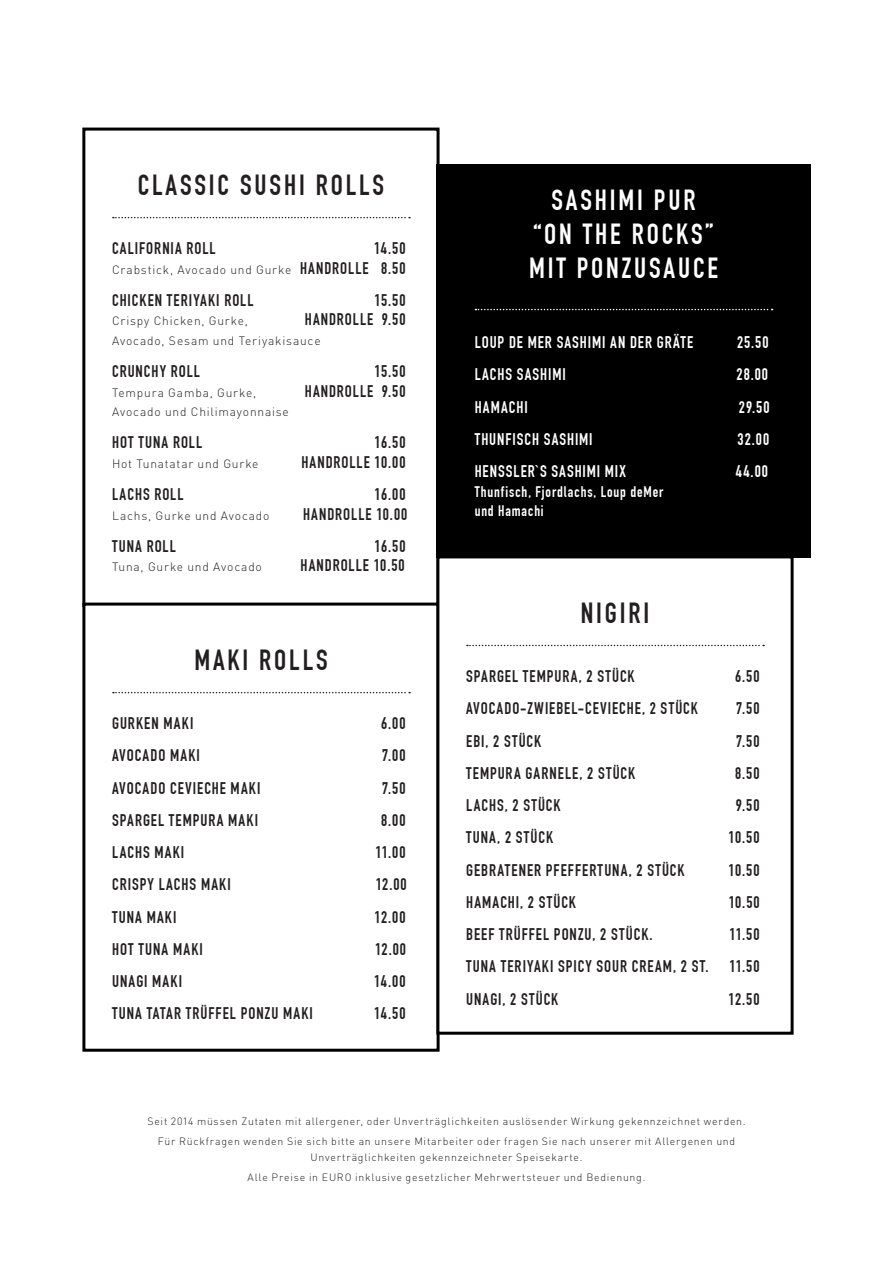
<style>
.page{position:relative;width:893px;height:1263px;background:#fff}
.page>*{position:absolute;margin:0;border:0;box-sizing:border-box;transform-origin:0 0}
.t1{font:700 28.5px/34.2px "DIN Condensed";letter-spacing:.1em;color:#fff;text-align:center}
.t2{font:700 28.5px "DIN Condensed";letter-spacing:.1em;color:#231f20}
.t3{font:700 16.5px "DIN Condensed";letter-spacing:.065em;color:#231f20}
.t4{font:700 16.5px "DIN Condensed";letter-spacing:.06em;color:#fff}
.t5{font:700 15px/19.5px "DIN Condensed";letter-spacing:.055em;color:#fff}
.t6{font:300 12px "DIN Pro";letter-spacing:.065em;color:#231f20}
.t7{font:300 10.5px "DIN Pro";letter-spacing:.07em;color:#231f20}
.s1{font-family:"DIN Condensed";font-weight:700;font-size:16.5px}
</style>
<div class="page">
<div style="left:82px;top:128px;width:358px;height:479px;background:#fff;border:3px solid #000"></div>
<div style="left:82px;top:603px;width:358px;height:449px;background:#fff;border:3px solid #000"></div>
<div style="left:436px;top:555px;width:358px;height:480px;background:#fff;border:3px solid #000"></div>
<svg style="left:113px;top:217px;width:297px;height:1px"></svg>
<svg style="left:113px;top:692px;width:297px;height:1px"></svg>
<svg style="left:467px;top:645px;width:297px;height:1px"></svg>
<div style="left:436px;top:164px;width:375px;height:393px;background:#000"></div>
<svg style="left:475px;top:309px;width:298px;height:1px"></svg>
<p class="t2" style="left:138px;top:168px;width:248px">CLASSIC SUSHI ROLLS</p>
<p class="t3" style="left:112px;top:239px;width:105px">CALIFORNIA ROLL</p>
<p class="t3" style="left:374px;top:239px;width:33px">14.50</p>
<p class="t6" style="left:112px;top:261px;width:295px">Crabstick, Avocado und Gurke <span class="s1">HANDROLLE 8.50</span></p>
<p class="t3" style="left:112px;top:290px;width:143px">CHICKEN TERIYAKI ROLL</p>
<p class="t3" style="left:375px;top:290px;width:32px">15.50</p>
<p class="t6" style="left:112px;top:313px;width:137px">Crispy Chicken, Gurke,</p>
<p class="t3" style="left:305px;top:310px;width:102px">HANDROLLE 9.50</p>
<p class="t6" style="left:112px;top:332px;width:210px">Avocado, Sesam und Teriyakisauce</p>
<p class="t3" style="left:112px;top:362px;width:89px">CRUNCHY ROLL</p>
<p class="t3" style="left:375px;top:362px;width:32px">15.50</p>
<p class="t6" style="left:112px;top:384px;width:146px">Tempura Gamba, Gurke,</p>
<p class="t3" style="left:305px;top:381px;width:102px">HANDROLLE 9.50</p>
<p class="t6" style="left:112px;top:404px;width:178px">Avocado und Chilimayonnaise</p>
<p class="t3" style="left:112px;top:433px;width:92px">HOT TUNA ROLL</p>
<p class="t3" style="left:375px;top:433px;width:32px">16.50</p>
<p class="t6" style="left:112px;top:455px;width:148px">Hot Tunatatar und Gurke</p>
<p class="t3" style="left:301px;top:452px;width:106px">HANDROLLE 10.00</p>
<p class="t3" style="left:112px;top:485px;width:73px">LACHS ROLL</p>
<p class="t3" style="left:375px;top:485px;width:32px">16.00</p>
<p class="t6" style="left:112px;top:507px;width:159px">Lachs, Gurke und Avocado</p>
<p class="t3" style="left:303px;top:504px;width:106px">HANDROLLE 10.00</p>
<p class="t3" style="left:112px;top:536px;width:65px">TUNA ROLL</p>
<p class="t3" style="left:375px;top:536px;width:32px">16.50</p>
<p class="t6" style="left:112px;top:559px;width:151px">Tuna, Gurke und Avocado</p>
<p class="t3" style="left:301px;top:556px;width:106px">HANDROLLE 10.50</p>
<p class="t2" style="left:194px;top:643px;width:135px">MAKI ROLLS</p>
<p class="t3" style="left:112px;top:714px;width:83px">GURKEN MAKI</p>
<p class="t3" style="left:381px;top:714px;width:26px">6.00</p>
<p class="t3" style="left:112px;top:746px;width:89px">AVOCADO MAKI</p>
<p class="t3" style="left:382px;top:746px;width:25px">7.00</p>
<p class="t3" style="left:112px;top:778px;width:150px">AVOCADO CEVIECHE MAKI</p>
<p class="t3" style="left:382px;top:778px;width:25px">7.50</p>
<p class="t3" style="left:112px;top:810px;width:147px">SPARGEL TEMPURA MAKI</p>
<p class="t3" style="left:381px;top:810px;width:26px">8.00</p>
<p class="t3" style="left:112px;top:843px;width:74px">LACHS MAKI</p>
<p class="t3" style="left:375px;top:843px;width:32px">11.00</p>
<p class="t3" style="left:112px;top:875px;width:120px">CRISPY LACHS MAKI</p>
<p class="t3" style="left:376px;top:875px;width:32px">12.00</p>
<p class="t3" style="left:112px;top:907px;width:66px">TUNA MAKI</p>
<p class="t3" style="left:375px;top:907px;width:32px">12.00</p>
<p class="t3" style="left:112px;top:939px;width:92px">HOT TUNA MAKI</p>
<p class="t3" style="left:375px;top:939px;width:32px">12.00</p>
<p class="t3" style="left:112px;top:972px;width:71px">UNAGI MAKI</p>
<p class="t3" style="left:374px;top:972px;width:33px">14.00</p>
<p class="t3" style="left:112px;top:1004px;width:202px">TUNA TATAR TRÜFFEL PONZU MAKI</p>
<p class="t3" style="left:374px;top:1004px;width:33px">14.50</p>
<p class="t1" style="left:529px;top:183px;width:190px">SASHIMI PUR “ON THE ROCKS”<br>MIT PONZUSAUCE</p>
<p class="t4" style="left:475px;top:333px;width:220px">LOUP DE MER SASHIMI AN DER GRÄTE</p>
<p class="t4" style="left:737px;top:333px;width:33px">25.50</p>
<p class="t4" style="left:475px;top:365px;width:93px">LACHS SASHIMI</p>
<p class="t4" style="left:736px;top:365px;width:33px">28.00</p>
<p class="t4" style="left:475px;top:397px;width:55px">HAMACHI</p>
<p class="t4" style="left:739px;top:397px;width:32px">29.50</p>
<p class="t4" style="left:475px;top:429px;width:119px">THUNFISCH SASHIMI</p>
<p class="t4" style="left:737px;top:429px;width:33px">32.00</p>
<p class="t4" style="left:475px;top:462px;width:153px">HENSSLER`S SASHIMI MIX</p>
<p class="t4" style="left:736px;top:462px;width:34px">44.00</p>
<p class="t5" style="left:475px;top:482px;width:190px">Thunfisch, Fjordlachs, Loup deMer und Hamachi</p>
<p class="t2" style="left:581px;top:596px;width:70px">NIGIRI</p>
<p class="t3" style="left:466px;top:666px;width:170px">SPARGEL TEMPURA, 2 STÜCK</p>
<p class="t3" style="left:735px;top:666px;width:26px">6.50</p>
<p class="t3" style="left:466px;top:699px;width:233px">AVOCADO-ZWIEBEL-CEVIECHE, 2 STÜCK</p>
<p class="t3" style="left:736px;top:699px;width:25px">7.50</p>
<p class="t3" style="left:466px;top:731px;width:77px">EBI, 2 STÜCK</p>
<p class="t3" style="left:736px;top:731px;width:25px">7.50</p>
<p class="t3" style="left:466px;top:763px;width:171px">TEMPURA GARNELE, 2 STÜCK</p>
<p class="t3" style="left:735px;top:763px;width:26px">8.50</p>
<p class="t3" style="left:466px;top:795px;width:96px">LACHS, 2 STÜCK</p>
<p class="t3" style="left:736px;top:795px;width:25px">9.50</p>
<p class="t3" style="left:466px;top:828px;width:88px">TUNA, 2 STÜCK</p>
<p class="t3" style="left:729px;top:828px;width:32px">10.50</p>
<p class="t3" style="left:466px;top:860px;width:220px">GEBRATENER PFEFFERTUNA, 2 STÜCK</p>
<p class="t3" style="left:729px;top:860px;width:32px">10.50</p>
<p class="t3" style="left:466px;top:892px;width:111px">HAMACHI, 2 STÜCK</p>
<p class="t3" style="left:729px;top:892px;width:32px">10.50</p>
<p class="t3" style="left:466px;top:925px;width:188px">BEEF TRÜFFEL PONZU, 2 STÜCK.</p>
<p class="t3" style="left:729px;top:925px;width:32px">11.50</p>
<p class="t3" style="left:466px;top:957px;width:244px">TUNA TERIYAKI SPICY SOUR CREAM, 2 ST.</p>
<p class="t3" style="left:729px;top:957px;width:32px">11.50</p>
<p class="t3" style="left:466px;top:989px;width:94px">UNAGI, 2 STÜCK</p>
<p class="t3" style="left:729px;top:989px;width:32px">12.50</p>
<p class="t7" style="left:147px;top:1114px;width:600px">Seit 2014 müssen Zutaten mit allergener, oder Unverträglichkeiten auslösender Wirkung gekennzeichnet werden.</p>
<p class="t7" style="left:158px;top:1134px;width:579px">Für Rückfragen wenden Sie sich bitte an unsere Mitarbeiter oder fragen Sie nach unserer mit Allergenen und</p>
<p class="t7" style="left:311px;top:1150px;width:273px">Unverträglichkeiten gekennzeichneter Speisekarte.</p>
<p class="t7" style="left:248px;top:1170px;width:399px">Alle Preise in EURO inklusive gesetzlicher Mehrwertsteuer und Bedienung.</p>
</div>
